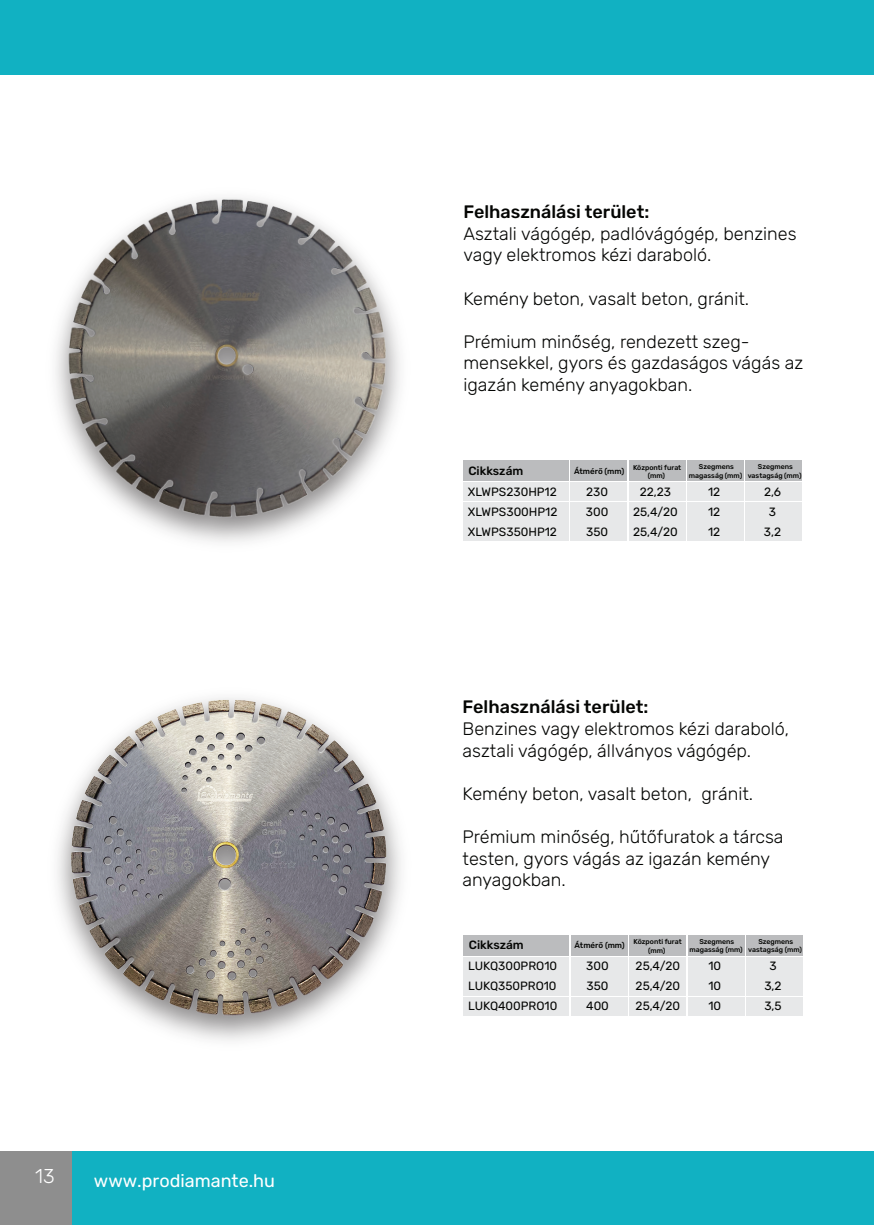
<style>
.page{position:relative;width:874px;height:1225px;background:#fff}
.page>*{position:absolute;margin:0;border:0;box-sizing:border-box;transform-origin:0 0}
.t1{font:300 20px "Rubik";color:#fff}
.t2{font:300 18px/21.6px "Rubik";color:#040503}
.t3{font:500 18px "Rubik";color:#040503}
.t4{font:18px "Rubik";color:#fff}
.t5{font:12px/20px "Rubik";color:#040503;text-align:justify}
.t6{font:500 12px "Rubik";color:#040503}
.t7{font:500 8px "Rubik";color:#040503}
.t8{font:500 7px/8.4px "Rubik";color:#040503;text-align:center}
</style>
<div class="page">
<div style="left:570px;top:935px;width:57px;height:21px;background:#bbbcbe"></div>
<div style="left:629px;top:935px;width:56px;height:21px;background:#bbbcbe"></div>
<div style="left:687px;top:935px;width:57px;height:21px;background:#bbbcbe"></div>
<div style="left:745px;top:935px;width:57px;height:21px;background:#bbbcbe"></div>
<div style="left:570px;top:957px;width:57px;height:18px;background:#e7e8e9"></div>
<div style="left:629px;top:957px;width:56px;height:18px;background:#e7e8e9"></div>
<div style="left:687px;top:957px;width:57px;height:18px;background:#e7e8e9"></div>
<div style="left:745px;top:957px;width:57px;height:18px;background:#e7e8e9"></div>
<div style="left:570px;top:976px;width:57px;height:19px;background:#e7e8e9"></div>
<div style="left:629px;top:976px;width:56px;height:19px;background:#e7e8e9"></div>
<div style="left:687px;top:976px;width:57px;height:19px;background:#e7e8e9"></div>
<div style="left:745px;top:976px;width:57px;height:19px;background:#e7e8e9"></div>
<div style="left:570px;top:997px;width:57px;height:18px;background:#e7e8e9"></div>
<div style="left:629px;top:997px;width:56px;height:18px;background:#e7e8e9"></div>
<div style="left:687px;top:997px;width:57px;height:18px;background:#e7e8e9"></div>
<div style="left:745px;top:997px;width:57px;height:18px;background:#e7e8e9"></div>
<div style="left:463px;top:935px;width:105px;height:21px;background:#bbbcbe"></div>
<div style="left:463px;top:957px;width:105px;height:18px;background:#e7e8e9"></div>
<div style="left:463px;top:976px;width:105px;height:19px;background:#e7e8e9"></div>
<div style="left:463px;top:997px;width:105px;height:18px;background:#e7e8e9"></div>
<div style="left:570px;top:460px;width:56px;height:21px;background:#bbbcbe"></div>
<div style="left:628px;top:460px;width:57px;height:21px;background:#bbbcbe"></div>
<div style="left:687px;top:460px;width:56px;height:21px;background:#bbbcbe"></div>
<div style="left:745px;top:460px;width:56px;height:21px;background:#bbbcbe"></div>
<div style="left:570px;top:482px;width:56px;height:19px;background:#e7e8e9"></div>
<div style="left:628px;top:482px;width:57px;height:19px;background:#e7e8e9"></div>
<div style="left:687px;top:482px;width:56px;height:19px;background:#e7e8e9"></div>
<div style="left:745px;top:482px;width:56px;height:19px;background:#e7e8e9"></div>
<div style="left:570px;top:502px;width:56px;height:19px;background:#e7e8e9"></div>
<div style="left:628px;top:502px;width:57px;height:19px;background:#e7e8e9"></div>
<div style="left:687px;top:502px;width:56px;height:19px;background:#e7e8e9"></div>
<div style="left:745px;top:502px;width:56px;height:19px;background:#e7e8e9"></div>
<div style="left:570px;top:522px;width:56px;height:19px;background:#e7e8e9"></div>
<div style="left:628px;top:522px;width:57px;height:19px;background:#e7e8e9"></div>
<div style="left:687px;top:522px;width:56px;height:19px;background:#e7e8e9"></div>
<div style="left:745px;top:522px;width:56px;height:19px;background:#e7e8e9"></div>
<div style="left:462px;top:460px;width:106px;height:21px;background:#bbbcbe"></div>
<div style="left:462px;top:482px;width:106px;height:19px;background:#e7e8e9"></div>
<div style="left:462px;top:502px;width:106px;height:19px;background:#e7e8e9"></div>
<div style="left:462px;top:522px;width:106px;height:19px;background:#e7e8e9"></div>
<div style="left:0;top:0;width:873px;height:75px;background:#11b1c2"></div>
<div style="left:0;top:1151px;width:873px;height:74px;background:#11b1c2"></div>
<div style="left:0;top:1151px;width:71px;height:74px;background:#8e8e8e"></div>
<img style="left:57px;top:697px;width:411px;height:344px">
<img style="left:51px;top:192px;width:353px;height:339px">
<p class="t1" style="left:35px;top:1165px;width:21px">13</p>
<p class="t4" style="left:94px;top:1170px;width:183px">www.prodiamante.hu</p>
<p class="t3" style="left:463px;top:202px;width:187px">Felhasználási terület:</p>
<p class="t2" style="left:463px;top:223px;width:334px">Asztali vágógép, padlóvágógép, benzines vagy elektromos kézi daraboló.</p>
<p class="t2" style="left:463px;top:288px;width:287px">Kemény beton, vasalt beton, gránit.</p>
<p class="t2" style="left:463px;top:331px;width:341px">Prémium minőség, rendezett szeg&shy;mensekkel, gyors és gazdaságos vágás az igazán kemény anyagokban.</p>
<p class="t6" style="left:468px;top:464px;width:56px">Cikkszám</p>
<p class="t7" style="left:574px;top:467px;width:52px">Átmérő (mm)</p>
<p class="t8" style="left:632px;top:463px;width:50px">Központi furat (mm)</p>
<p class="t8" style="left:688px;top:463px;width:55px">Szegmens magasság (mm)</p>
<p class="t8" style="left:747px;top:463px;width:55px">Szegmens vastagság (mm)</p>
<p class="t5" style="left:467px;top:482px;width:91px">XLWPS230HP12<br>XLWPS300HP12<br>XLWPS350HP12</p>
<p class="t5" style="left:585px;top:482px;width:24px">230<br>300<br>350</p>
<p class="t5" style="left:707px;top:482px;width:14px">12<br>12<br>12</p>
<p class="t5" style="left:763px;top:482px;width:19px;text-align:center">2,6<br>3<br>3,2</p>
<p class="t5" style="left:633px;top:482px;width:46px;text-align:center">22,23<br>25,4/20<br>25,4/20</p>
<p class="t3" style="left:462px;top:697px;width:187px">Felhasználási terület:</p>
<p class="t2" style="left:462px;top:718px;width:328px">Benzines vagy elektromos kézi daraboló, asztali vágógép, állványos vágógép.</p>
<p class="t2" style="left:462px;top:783px;width:292px">Kemény beton, vasalt beton, gránit.</p>
<p class="t2" style="left:462px;top:826px;width:322px">Prémium minőség, hűtőfuratok a tárcsa testen, gyors vágás az igazán kemény anyagokban.</p>
<p class="t6" style="left:468px;top:938px;width:56px">Cikkszám</p>
<p class="t7" style="left:574px;top:941px;width:52px">Átmérő (mm)</p>
<p class="t8" style="left:633px;top:937px;width:50px">Központi furat (mm)</p>
<p class="t8" style="left:689px;top:937px;width:55px">Szegmens magasság (mm)</p>
<p class="t8" style="left:747px;top:937px;width:55px">Szegmens vastagság (mm)</p>
<p class="t5" style="left:635px;top:956px;width:46px">25,4/20<br>25,4/20<br>25,4/20</p>
<p class="t5" style="left:468px;top:956px;width:90px">LUKQ300PRO10<br>LUKQ350PRO10<br>LUKQ400PRO10</p>
<p class="t5" style="left:586px;top:956px;width:24px">300<br>350<br>400</p>
<p class="t5" style="left:708px;top:956px;width:14px">10<br>10<br>10</p>
<p class="t5" style="left:764px;top:956px;width:19px;text-align:center">3<br>3,2<br>3,5</p>
</div>
